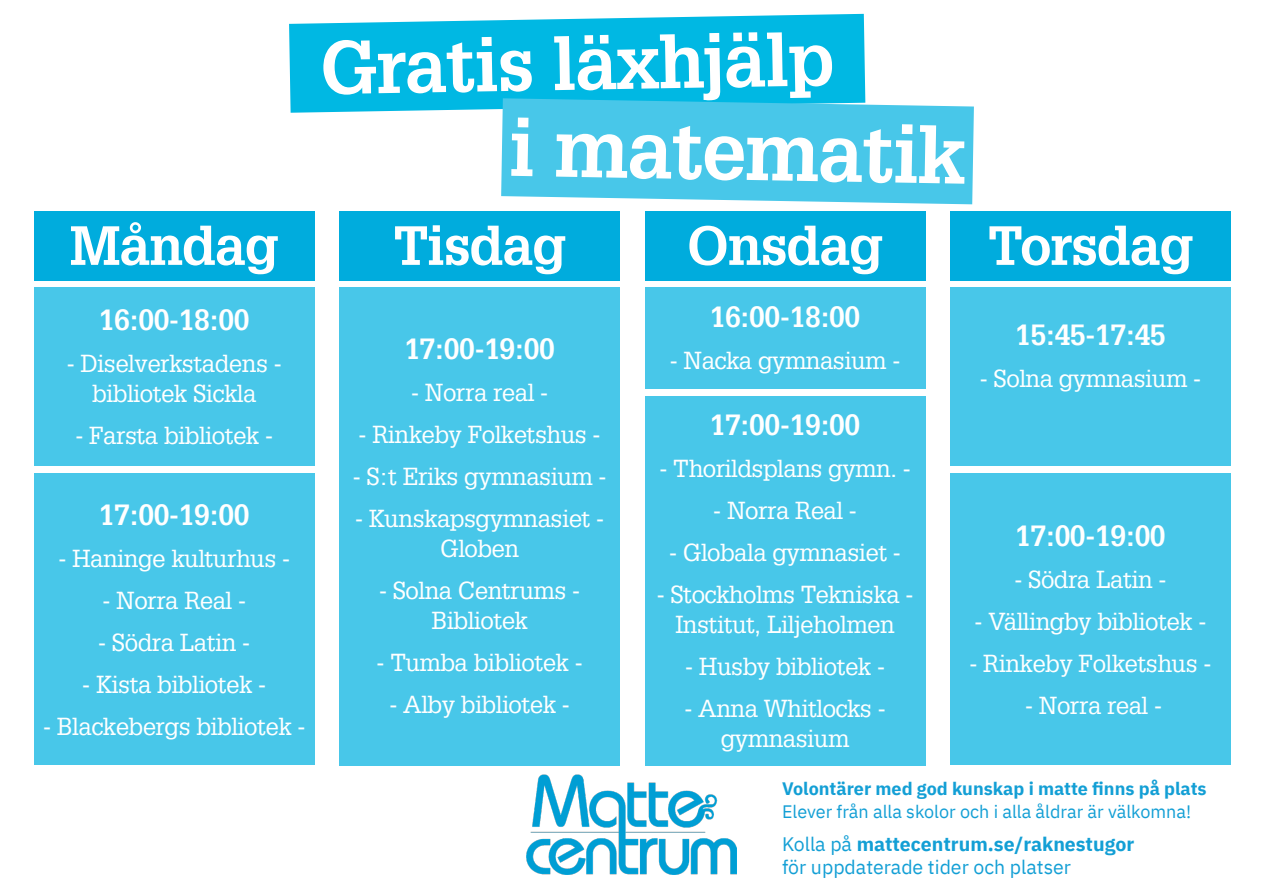
<style>
.page{position:relative;width:1263px;height:893px;background:#fff}
.page>*{position:absolute;margin:0;border:0;box-sizing:border-box;transform-origin:0 0}
.t1{font:700 79.35px "Glypha LT Pro";color:#fff}
.t2{font:700 73.95px "Glypha LT Pro";color:#fff}
.t3{font:700 53.85px "Glypha LT Pro";letter-spacing:-.02em;color:#fff}
.t4{font:700 28.5px "Glypha LT Pro";letter-spacing:-.02em;color:#fff}
.t5{font:24px/30px "Glypha LT Pro";letter-spacing:-.02em;color:#fff;text-align:center}
.t6{font:700 19.5px "IBM Plex Sans";color:#139fd5}
.t7{font:19.5px "IBM Plex Sans";color:#139fd5}
.t8{font:18px "IBM Plex Sans";color:#139fd5}
.t9{font:700 18px "IBM Plex Sans";color:#139fd5}
.s1{font-weight:400}
</style>
<div class="page">
<svg style="left:289px;top:14px;width:576px;height:99px;fill:#00b8e3"></svg>
<svg style="left:501px;top:98px;width:473px;height:106px;fill:#48c7e9"></svg>
<div style="left:339px;top:211px;width:281px;height:69px;background:#00acdd"></div>
<img style="left:526px;top:774px;width:211px;height:101px">
<div style="left:339px;top:287px;width:281px;height:478px;background:#48c7e9"></div>
<div style="left:34px;top:211px;width:280px;height:69px;background:#00acdd"></div>
<div style="left:34px;top:287px;width:280px;height:179px;background:#48c7e9"></div>
<div style="left:645px;top:211px;width:280px;height:69px;background:#00acdd"></div>
<div style="left:645px;top:287px;width:280px;height:101px;background:#48c7e9"></div>
<div style="left:950px;top:211px;width:281px;height:69px;background:#00acdd"></div>
<div style="left:950px;top:287px;width:281px;height:179px;background:#48c7e9"></div>
<div style="left:34px;top:473px;width:280px;height:292px;background:#48c7e9"></div>
<div style="left:645px;top:396px;width:280px;height:369px;background:#48c7e9"></div>
<div style="left:950px;top:473px;width:281px;height:292px;background:#48c7e9"></div>
<p class="t3" style="left:70px;top:212px;width:211px">Måndag</p>
<p class="t4" style="left:99px;top:302px;width:152px">16:00-18:00</p>
<p class="t5" style="left:67px;top:347px;width:216px">- Diselverkstadens -</p>
<p class="t5" style="left:92px;top:377px;width:166px">bibliotek Sickla</p>
<p class="t5" style="left:75px;top:419px;width:199px">- Farsta bibliotek -</p>
<p class="t4" style="left:99px;top:497px;width:152px">17:00-19:00</p>
<p class="t5" style="left:58px;top:543px;width:233px">- Haninge kulturhus -</p>
<p class="t5" style="left:102px;top:585px;width:145px">- Norra Real -</p>
<p class="t5" style="left:98px;top:627px;width:153px">- Södra Latin -</p>
<p class="t5" style="left:82px;top:669px;width:185px">- Kista bibliotek -</p>
<p class="t5" style="left:43px;top:711px;width:264px">- Blackebergs bibliotek -</p>
<p class="t2" style="left:319px;top:22px;width:516px;rotate:-1deg">Gratis läxhjälp</p>
<p class="t1" style="left:510px;top:98px;width:459px;rotate:1deg">i matematik</p>
<p class="t3" style="left:393px;top:212px;width:175px">Tisdag</p>
<p class="t4" style="left:404px;top:331px;width:152px">17:00-19:00</p>
<p class="t5" style="left:411px;top:377px;width:138px">- Norra real -</p>
<p class="t5" style="left:359px;top:419px;width:243px">- Rinkeby Folketshus -</p>
<p class="t5" style="left:353px;top:461px;width:255px">- S:t Eriks gymnasium -</p>
<p class="t5" style="left:355px;top:503px;width:251px">- Kunskapsgymnasiet -<br>Globen</p>
<p class="t5" style="left:379px;top:575px;width:203px">- Solna Centrums -</p>
<p class="t5" style="left:431px;top:605px;width:98px">Bibliotek</p>
<p class="t5" style="left:377px;top:647px;width:208px">- Tumba bibliotek -</p>
<p class="t5" style="left:389px;top:689px;width:182px">- Alby bibliotek -</p>
<p class="t3" style="left:687px;top:212px;width:198px">Onsdag</p>
<p class="t4" style="left:710px;top:299px;width:152px">16:00-18:00</p>
<p class="t5" style="left:670px;top:345px;width:232px">- Nacka gymnasium -</p>
<p class="t4" style="left:710px;top:407px;width:152px">17:00-19:00</p>
<p class="t5" style="left:659px;top:453px;width:253px">- Thorildsplans gymn. -</p>
<p class="t5" style="left:713px;top:495px;width:145px">- Norra Real -</p>
<p class="t5" style="left:669px;top:537px;width:233px">- Globala gymnasiet -</p>
<p class="t5" style="left:657px;top:579px;width:258px">- Stockholms Tekniska -</p>
<p class="t5" style="left:675px;top:609px;width:221px">Institut, Liljeholmen</p>
<p class="t5" style="left:685px;top:651px;width:201px">- Husby bibliotek -</p>
<p class="t5" style="left:684px;top:693px;width:203px">- Anna Whitlocks -</p>
<p class="t5" style="left:721px;top:723px;width:130px">gymnasium</p>
<p class="t3" style="left:987px;top:212px;width:207px">Torsdag</p>
<p class="t4" style="left:1015px;top:317px;width:152px">15:45-17:45</p>
<p class="t5" style="left:980px;top:362px;width:223px">- Solna gymnasium -</p>
<p class="t4" style="left:1015px;top:518px;width:152px">17:00-19:00</p>
<p class="t5" style="left:1014px;top:564px;width:153px">- Södra Latin -</p>
<p class="t5" style="left:975px;top:606px;width:233px">- Vällingby bibliotek -</p>
<p class="t5" style="left:969px;top:648px;width:243px">- Rinkeby Folketshus -</p>
<p class="t5" style="left:1025px;top:690px;width:138px">- Norra real -</p>
<p class="t9" style="left:782px;top:774px;width:426px">Volontärer med god kunskap i matte finns på plats</p>
<p class="t8" style="left:782px;top:798px;width:411px">Elever från alla skolor och i alla åldrar är välkomna!</p>
<p class="t6" style="left:782px;top:828px;width:354px"><span class="s1">Kolla på</span> mattecentrum.se/raknestugor</p>
<p class="t7" style="left:782px;top:852px;width:291px">för uppdaterade tider och platser</p>
</div>
